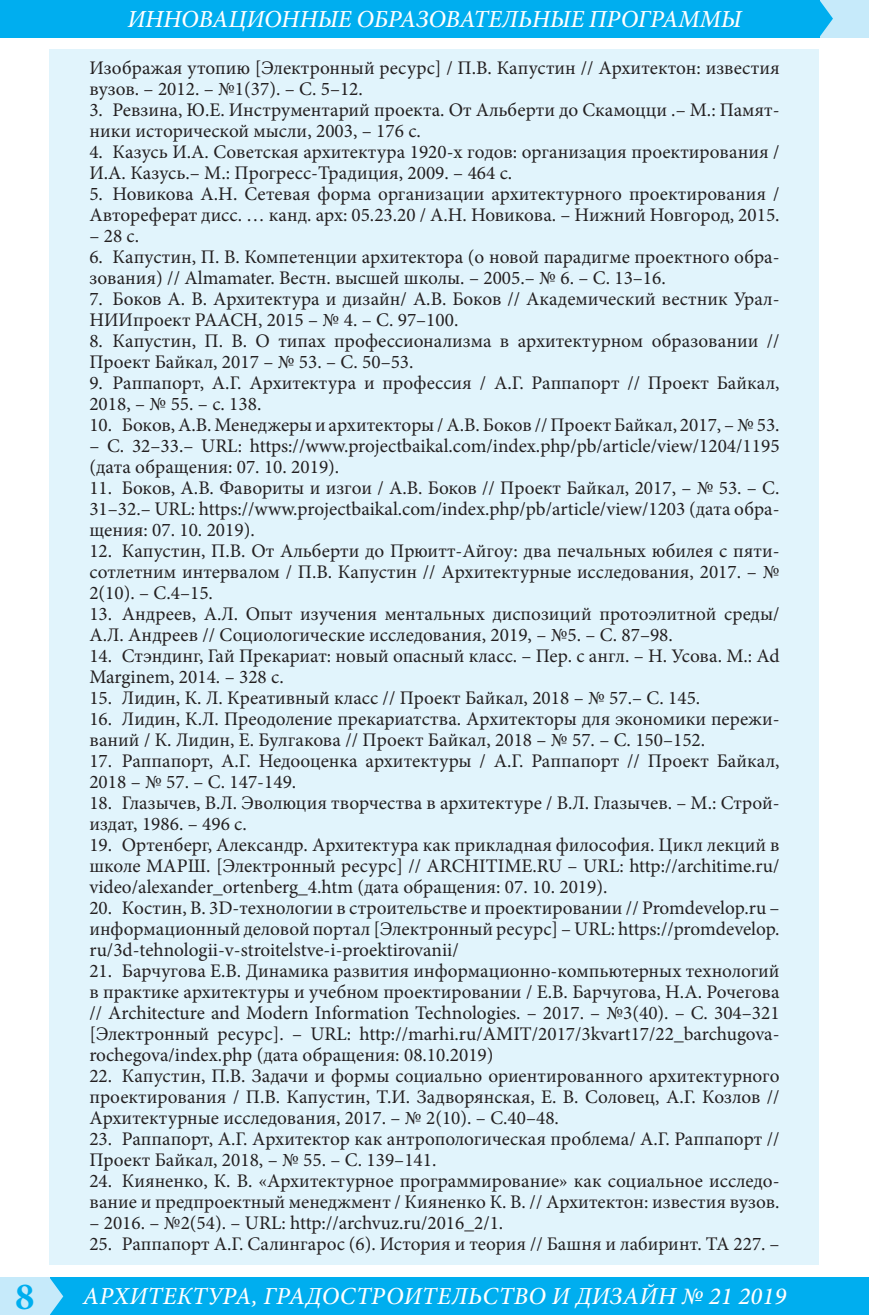
<style>
.page{position:relative;width:869px;height:1315px;background:#fff}
.page>*{position:absolute;margin:0;border:0;box-sizing:border-box;transform-origin:0 0}
.t1{font:700 38.5px "Minion Pro";color:#00aeef}
.t2{font:italic 500 24.5px "Minion Pro";color:#fff}
.t3{font:19.25px/21px "Minion Pro";color:#231f20}
</style>
<div class="page">
<div style="left:46px;top:1277px;width:822px;height:38px;background:#00aeef"></div>
<div style="left:819px;top:0;width:49px;height:37px;background:#c6eafa"></div>
<div style="left:0;top:1277px;width:50px;height:38px;background:#c6eafa"></div>
<div style="left:0;top:0;width:819px;height:37px;background:#00aeef"></div>
<svg style="left:50px;top:1278px;width:13px;height:37px"></svg>
<svg style="left:819px;top:0;width:13px;height:37px"></svg>
<div style="left:50px;top:50px;width:769px;height:1215px;background:#e1f4fc"></div>
<p class="t2" style="left:127px;top:2px;width:615px">ИННОВАЦИОННЫЕ ОБРАЗОВАТЕЛЬНЫЕ ПРОГРАММЫ</p>
<p class="t3" style="left:89px;top:57px;width:691px">Изображая утопию [Электронный ресурс] / П.В. Капустин // Архитектон: известия вузов. – 2012. – №1(37). – С. 5–12.</p>
<p class="t3" style="left:89px;top:99px;width:691px">3. Ревзина, Ю.Е. Инструментарий проекта. От Альберти до Скамоцци .– М.: Памят&shy;ники исторической мысли, 2003, – 176 с.</p>
<p class="t3" style="left:89px;top:141px;width:691px">4. Казусь И.А. Советская архитектура 1920-х годов: организация проектирования /<br>И.А. Казусь.– М.: Прогресс-Традиция, 2009. – 464 с.</p>
<p class="t3" style="left:89px;top:183px;width:691px">5. Новикова А.Н. Сетевая форма организации архитектурного проектирования /<br>Автореферат дисс. … канд. арх: 05.23.20 / А.Н. Новикова. – Нижний Новгород, 2015.</p>
<p class="t3" style="left:89px;top:225px;width:51px">– 28 с.</p>
<p class="t3" style="left:89px;top:246px;width:691px">6. Капустин, П. В. Компетенции архитектора (о новой парадигме проектного обра&shy;зования) // Almamater. Вестн. высшей школы. – 2005.– № 6. – С. 13–16.</p>
<p class="t3" style="left:89px;top:288px;width:691px">7. Боков А. В. Архитектура и дизайн/ А.В. Боков // Академический вестник Урал-<br>НИИпроект РААСН, 2015 – № 4. – С. 97–100.</p>
<p class="t3" style="left:89px;top:330px;width:691px">8. Капустин, П. В. О типах профессионализма в архитектурном образовании //<br>Проект Байкал, 2017 – № 53. – С. 50–53.</p>
<p class="t3" style="left:89px;top:372px;width:691px">9. Раппапорт, А.Г. Архитектура и профессия / А.Г. Раппапорт // Проект Байкал,<br>2018, – № 55. – с. 138.</p>
<p class="t3" style="left:89px;top:414px;width:691px">10. Боков, А.В. Менеджеры и архитекторы / А.В. Боков // Проект Байкал, 2017, – № 53.</p>
<p class="t3" style="left:89px;top:435px;width:691px">– С. 32–33.– URL: https://www.projectbaikal.com/index.php/pb/article/view/1204/1195 (дата обращения: 07. 10. 2019).</p>
<p class="t3" style="left:89px;top:477px;width:691px;text-align:justify">11. Боков, А.В. Фавориты и изгои / А.В. Боков // Проект Байкал, 2017, – № 53. – С.<br>31–32.– URL: https://www.projectbaikal.com/index.php/pb/article/view/1203 (дата обра&shy;щения: 07. 10. 2019).</p>
<p class="t3" style="left:89px;top:540px;width:691px;text-align:justify">12. Капустин, П.В. От Альберти до Прюитт-Айгоу: два печальных юбилея с пяти&shy;сотлетним интервалом / П.В. Капустин // Архитектурные исследования, 2017. – № 2(10). – С.4–15.</p>
<p class="t3" style="left:89px;top:603px;width:691px">13. Андреев, А.Л. Опыт изучения ментальных диспозиций протоэлитной среды/<br>А.Л. Андреев // Социологические исследования, 2019, – №5. – С. 87–98.</p>
<p class="t3" style="left:89px;top:645px;width:691px">14. Стэндинг, Гай Прекариат: новый опасный класс. – Пер. с англ. – Н. Усова. М.: Ad<br>Marginem, 2014. – 328 с.</p>
<p class="t3" style="left:89px;top:687px;width:612px">15. Лидин, К. Л. Креативный класс // Проект Байкал, 2018 – № 57.– С. 145.</p>
<p class="t3" style="left:89px;top:708px;width:691px">16. Лидин, К.Л. Преодоление прекариатства. Архитекторы для экономики пережи&shy;ваний / К. Лидин, Е. Булгакова // Проект Байкал, 2018 – № 57. – С. 150–152.</p>
<p class="t3" style="left:89px;top:750px;width:691px">17. Раппапорт, А.Г. Недооценка архитектуры / А.Г. Раппапорт // Проект Байкал,<br>2018 – № 57. – С. 147-149.</p>
<p class="t3" style="left:89px;top:792px;width:691px">18. Глазычев, В.Л. Эволюция творчества в архитектуре / В.Л. Глазычев. – М.: Строй&shy;издат, 1986. – 496 с.</p>
<p class="t3" style="left:89px;top:834px;width:691px;text-align:justify">19. Ортенберг, Александр. Архитектура как прикладная философия. Цикл лекций в школе МАРШ. [Электронный ресурс] // ARCHITIME.RU – URL: http://architime.ru/ video/alexander_ortenberg_4.htm (дата обращения: 07. 10. 2019).</p>
<p class="t3" style="left:89px;top:897px;width:691px;text-align:justify">20. Костин, В. 3D-технологии в строительстве и проектировании // Promdevelop.ru – информационный деловой портал [Электронный ресурс] – URL: https://promdevelop. ru/3d-tehnologii-v-stroitelstve-i-proektirovanii/</p>
<p class="t3" style="left:89px;top:960px;width:691px;text-align:justify">21. Барчугова Е.В. Динамика развития информационно-компьютерных технологий в практике архитектуры и учебном проектировании / Е.В. Барчугова, Н.А. Рочегова // Architecture and Modern Information Technologies. – 2017. – №3(40). – С. 304–321 [Электронный ресурс]. – URL: http://marhi.ru/AMIT/2017/3kvart17/22_barchugova&shy;rochegova/index.php (дата обращения: 08.10.2019)</p>
<p class="t3" style="left:89px;top:1065px;width:691px;text-align:justify">22. Капустин, П.В. Задачи и формы социально ориентированного архитектурного проектирования / П.В. Капустин, Т.И. Задворянская, Е. В. Соловец, А.Г. Козлов // Архитектурные исследования, 2017. – № 2(10). – С.40–48.</p>
<p class="t3" style="left:89px;top:1128px;width:691px">23. Раппапорт, А.Г. Архитектор как антропологическая проблема/ А.Г. Раппапорт //<br>Проект Байкал, 2018, – № 55. – С. 139–141.</p>
<p class="t3" style="left:89px;top:1170px;width:691px">24. Кияненко, К. В. «Архитектурное программирование» как социальное исследо&shy;вание и предпроектный менеджмент / Кияненко К. В. // Архитектон: известия вузов.</p>
<p class="t3" style="left:89px;top:1212px;width:415px">– 2016. – №2(54). – URL: http://archvuz.ru/2016_2/1.</p>
<p class="t3" style="left:89px;top:1233px;width:691px">25. Раппапорт А.Г. Салингарос (6). История и теория // Башня и лабиринт. ТА 227. –</p>
<h1 class="t1" style="left:15px;top:1269px;width:21px">8</h1>
<p class="t2" style="left:83px;top:1279px;width:704px">АРХИТЕКТУРА, ГРАДОСТРОИТЕЛЬСТВО И ДИЗАЙН № 21 2019</p>
</div>
